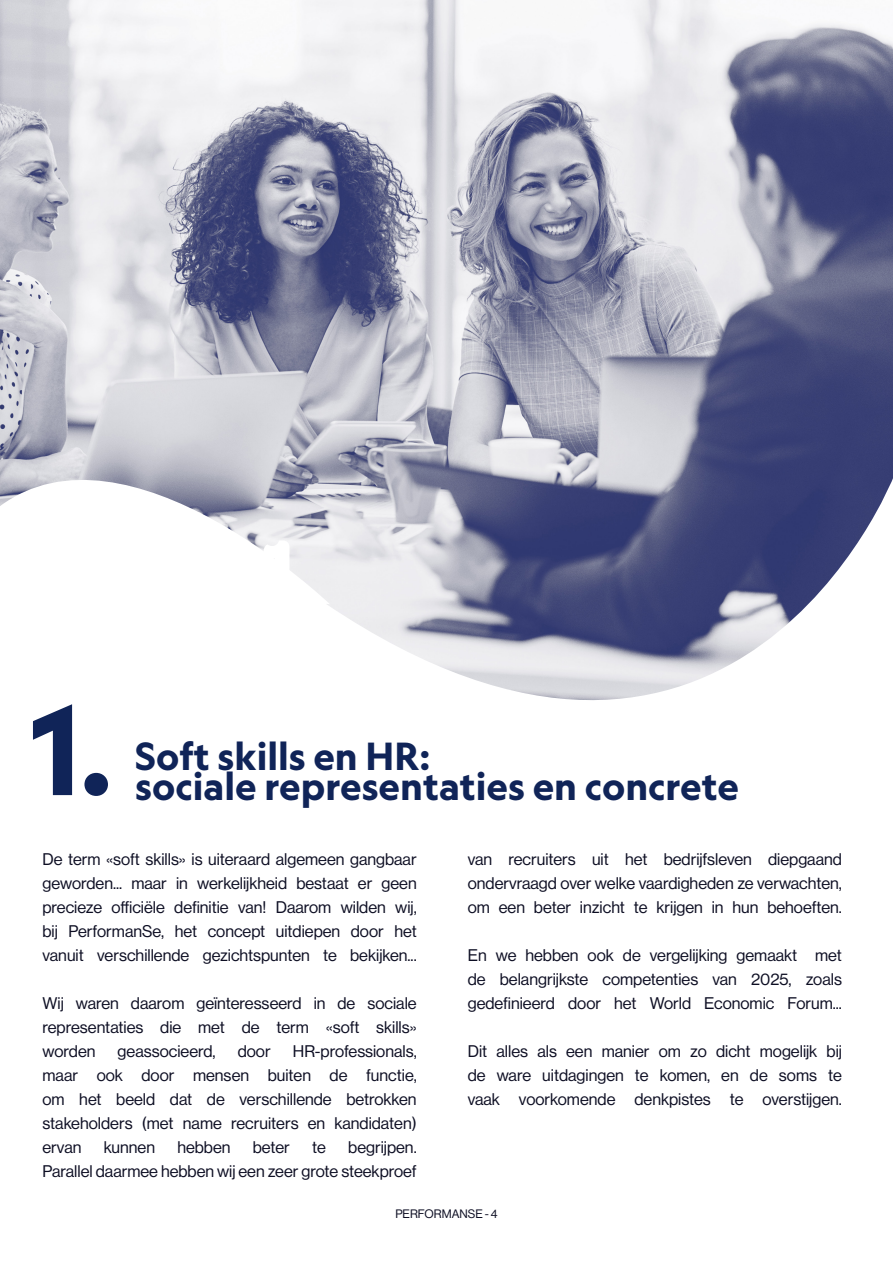
<style>
.page{position:relative;width:893px;height:1263px;background:#fff}
.page>*{position:absolute;margin:0;border:0;box-sizing:border-box;transform-origin:0 0}
.t1{font:700 120px "Geograph";color:#102458}
.t2{font:700 75px "Omnes Pro";color:#fff}
.t3{font:700 37.5px "Geograph";color:#102458}
.t4{font:16.5px/24px "N Haas Grotesk DS Pro 55 Rg";color:#0d0e23;text-align:justify}
.t5{font:12px "N Haas Grotesk DS Pro 55 Rg";color:#0d0e23}
</style>
<div class="page">
<hr style="left:892px;top:846px;width:1px;height:415px;background:#0d1125">
<img style="left:0;top:0;width:893px;height:700px">
<p class="t2" style="left:262px;top:509px;width:33px">1</p>
<p class="t1" style="left:30px;top:673px;width:84px">1.</p>
<p class="t3" style="left:135px;top:732px;width:296px">Soft skills en HR:</p>
<p class="t3" style="left:135px;top:762px;width:605px">sociale representaties en concrete</p>
<p class="t4" style="left:43px;top:846px;width:376px">De term «soft skills» is uiteraard algemeen gangbaar geworden... maar in werkelijkheid bestaat er geen precieze officiële definitie van! Daarom wilden wij, bij PerformanSe, het concept uitdiepen door het vanuit verschillende gezichtspunten te bekijken...</p>
<p class="t4" style="left:43px;top:990px;width:376px">Wij waren daarom geïnteresseerd in de sociale representaties die met de term «soft skills» worden</p>
<p class="t4" style="left:43px;top:1038px;width:376px;text-indent:250px">HR-professionals, maar ook door mensen buiten de functie, om het beeld dat de verschillende betrokken stakeholders (met name recruiters en kandidaten) ervan</p>
<p class="t4" style="left:118px;top:1038px;width:100px">geassocieerd,</p>
<p class="t4" style="left:238px;top:1038px;width:34px">door</p>
<p class="t4" style="left:104px;top:1134px;width:53px">kunnen</p>
<p class="t4" style="left:177px;top:1134px;width:55px">hebben</p>
<p class="t4" style="left:253px;top:1134px;width:39px">beter</p>
<p class="t4" style="left:312px;top:1134px;width:15px">te</p>
<p class="t4" style="left:348px;top:1134px;width:70px">begrijpen.</p>
<p class="t4" style="left:43px;top:1158px;width:376px">Parallel daarmee hebben wij een zeer grote steekproef</p>
<p class="t4" style="left:468px;top:846px;width:376px">van recruiters uit het bedrijfsleven diepgaand ondervraagd over welke vaardigheden ze verwachten, om een beter inzicht te krijgen in hun behoeften.</p>
<p class="t4" style="left:468px;top:942px;width:376px">En we hebben ook de vergelijking gemaakt met de belangrijkste competenties van 2025, zoals gedefinieerd door het World Economic Forum...</p>
<p class="t4" style="left:468px;top:1038px;width:376px">Dit alles als een manier om zo dicht mogelijk bij de ware uitdagingen te komen, en de soms te vaak voorkomende denkpistes te overstijgen.</p>
<p class="t5" style="left:395px;top:1205px;width:104px">PERFORMANSE - 4</p>
</div>
